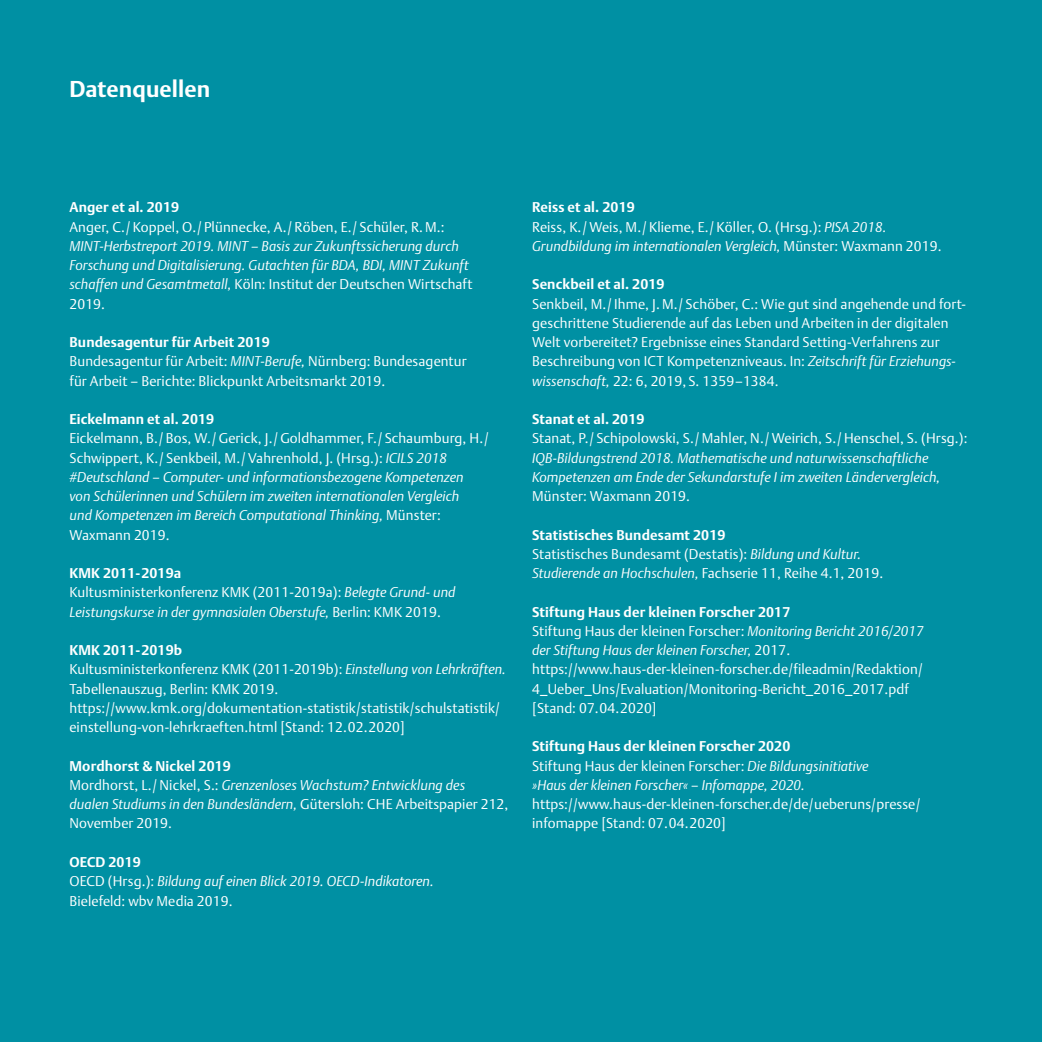
<style>
.page{position:relative;width:1042px;height:1042px;background:#0090a3}
.page>*{position:absolute;margin:0;border:0;box-sizing:border-box;transform-origin:0 0}
.t1{font:700 22.75px "DTL Argo T";letter-spacing:.005em;color:#fff}
.t2{font:300 14px/19.2px "DTL Argo T";letter-spacing:.01em;color:#fff}
.t3{font:italic 300 14px/19.2px "DTL Argo T";letter-spacing:.005em;color:#fff}
.t4{font:700 14px "DTL Argo T";letter-spacing:.01em;color:#fff}
.s1{font-style:normal}
.s2{font-weight:700}
.s3{font-style:italic}
.s4{font-weight:700;font-style:normal}
</style>
<div class="page">
<h1 class="t1" style="left:69px;top:75px;width:142px">Datenquellen</h1>
<p class="t4" style="left:69px;top:199px;width:111px">Anger et al. 2019</p>
<p class="t2" style="left:69px;top:217px;width:377px">Anger, C./Koppel, O./ Plünnecke, A./ Röben, E./ Schüler, R. M.:</p>
<p class="t3" style="left:69px;top:236px;width:405px">MINT-Herbstreport 2019. MINT – Basis zur Zukunftssicherung durch Forschung und Digitalisierung. Gutachten für BDA, BDI, MINT Zukunft schaffen und Gesamtmetall, <span class="s1">Köln: Institut der Deutschen Wirtschaft 2019.</span></p>
<p class="t2" style="left:69px;top:332px;width:399px"><span class="s2">Bundesagentur für Arbeit 2019<br></span>Bundesagentur für Arbeit: <span class="s3">MINT-Berufe,</span> Nürnberg: Bundesagentur für Arbeit – Berichte: Blickpunkt Arbeitsmarkt 2019.</p>
<p class="t4" style="left:69px;top:411px;width:146px">Eickelmann et al. 2019</p>
<p class="t3" style="left:69px;top:429px;width:421px"><span class="s1">Eickelmann, B./ Bos, W./Gerick, J./Goldhammer, F./ Schaumburg, H./ Schwippert, K./ Senkbeil, M./Vahrenhold, J. (Hrsg.):</span> ICILS 2018 #Deutschland – Computer- und informationsbezogene Kompetenzen<br>von Schülerinnen und Schülern im zweiten internationalen Vergleich<br>und Kompetenzen im Bereich Computational Thinking, <span class="s1">Münster:<br>Waxmann 2019.</span></p>
<p class="t3" style="left:69px;top:563px;width:387px"><span class="s4">KMK 2011-2019a<br></span><span class="s1">Kultusministerkonferenz KMK (2011-2019a):</span> Belegte Grund- und<br>Leistungskurse in der gymnasialen Oberstufe, <span class="s1">Berlin: KMK 2019.</span></p>
<p class="t2" style="left:69px;top:640px;width:438px"><span class="s2">KMK 2011-2019b<br></span>Kultusministerkonferenz KMK (2011-2019b): <span class="s3">Einstellung von Lehrkräften.<br></span>Tabellenauszug, Berlin: KMK 2019. https://www.kmk.org/dokumentation-statistik/statistik/schulstatistik/ einstellung-von-lehrkraeften.html [Stand: 12.02.2020]</p>
<p class="t3" style="left:69px;top:756px;width:440px"><span class="s4">Mordhorst &amp; Nickel 2019<br></span><span class="s1">Mordhorst, L./Nickel, S.:</span> Grenzenloses Wachstum? Entwicklung des<br>dualen Studiums in den Bundesländern, <span class="s1">Gütersloh: CHE Arbeitspapier 212, November 2019.</span></p>
<p class="t3" style="left:69px;top:852px;width:366px"><span class="s4">OECD 2019<br></span><span class="s1">OECD (Hrsg.):</span> Bildung auf einen Blick 2019. OECD-Indikatoren.<br><span class="s1">Bielefeld: wbv Media 2019.</span></p>
<p class="t2" style="left:532px;top:198px;width:411px"><span class="s2">Reiss et al. 2019<br></span>Reiss, K./Weis, M./Klieme, E./Köller, O. (Hrsg.): <span class="s3">PISA 2018.<br>Grundbildung im internationalen Vergleich,</span> Münster: Waxmann 2019.</p>
<p class="t4" style="left:532px;top:276px;width:134px">Senckbeil et al. 2019</p>
<p class="t2" style="left:532px;top:294px;width:435px">Senkbeil, M./Ihme, J. M./ Schöber, C.: Wie gut sind angehende und fort&shy;geschrittene Studierende auf das Leben und Arbeiten in der digitalen Welt vorbereitet? Ergebnisse eines Standard Setting-Verfahrens zur Beschreibung von ICT Kompetenzniveaus. In: <span class="s3">Zeitschrift für Erziehungs&shy;wissenschaft,</span> 22: 6, 2019, S. 1359–1384.</p>
<p class="t4" style="left:532px;top:411px;width:114px">Stanat et al. 2019</p>
<p class="t2" style="left:532px;top:429px;width:437px">Stanat, P./ Schipolowski, S./ Mahler, N./Weirich, S./Henschel, S. (Hrsg.):</p>
<p class="t3" style="left:532px;top:448px;width:410px">IQB-Bildungstrend 2018. Mathematische und naturwissenschaftliche<br>Kompetenzen am Ende der Sekundarstufe I im zweiten Ländervergleich,</p>
<p class="t2" style="left:532px;top:486px;width:159px">Münster: Waxmann 2019.</p>
<p class="t2" style="left:532px;top:525px;width:352px"><span class="s2">Statistisches Bundesamt 2019<br></span>Statistisches Bundesamt (Destatis): <span class="s3">Bildung und Kultur.<br>Studierende an Hochschulen,</span> Fachserie 11, Reihe 4.1, 2019.</p>
<p class="t2" style="left:532px;top:602px;width:393px"><span class="s2">Stiftung Haus der kleinen Forscher 2017<br></span>Stiftung Haus der kleinen Forscher: <span class="s3">Monitoring Bericht 2016/2017 der Stiftung Haus der kleinen Forscher,</span> 2017. https://www.haus-der-kleinen-forscher.de/fileadmin/Redaktion/ 4_Ueber_Uns/Evaluation/Monitoring-Bericht_2016_2017.pdf [Stand: 07.04.2020]</p>
<p class="t3" style="left:532px;top:737px;width:338px"><span class="s4">Stiftung Haus der kleinen Forscher 2020<br></span><span class="s1">Stiftung Haus der kleinen Forscher:</span> Die Bildungsinitiative »Haus der kleinen Forscher« – Infomappe, 2020.</p>
<p class="t2" style="left:532px;top:794px;width:390px">https://www.haus-der-kleinen-forscher.de/de/ueberuns/presse/ infomappe [Stand: 07.04.2020]</p>
</div>
